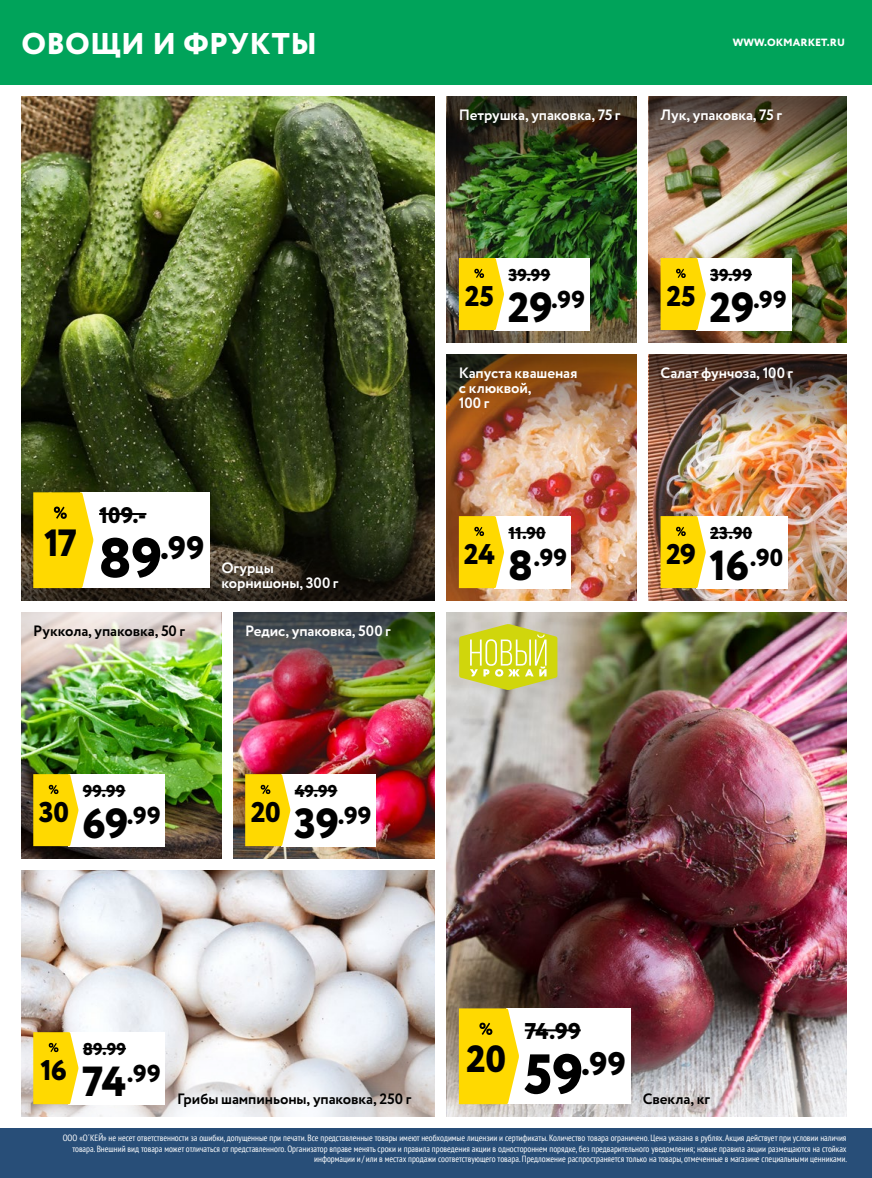
<style>
.page{position:relative;width:872px;height:1178px;background:#fff}
.page>*{position:absolute;margin:0;border:0;box-sizing:border-box;transform-origin:0 0}
.t1{font:800 37.95px "Circe";color:#000}
.t2{font:800 32.55px "Circe";color:#000}
.t3{font:800 32.4px "Circe";color:#000}
.t4{font:800 30px "Circe";letter-spacing:.01em;color:#fff}
.t5{font:800 28.5px "Circe";letter-spacing:-.015em;color:#000}
.t6{font:800 24.45px "Circe";letter-spacing:.01em;color:#000}
.t7{font:800 22.8px "Circe";color:#000}
.t8{font:800 22.5px "Circe";color:#000}
.t9{font:800 17.1px "Circe";letter-spacing:.01em;color:#000}
.t10{font:700 15px/15px "Circe";letter-spacing:-.005em;color:#fff}
.t11{font:700 15px "Circe";letter-spacing:-.005em;color:#000}
.t12{font:800 10.5px "Circe";letter-spacing:.01em;color:#fff}
.t13{font:condensed 9px/10.5px "PT Sans";color:#fff;text-align:right}
.s1{font-size:42px}
.s2{font-size:55.5px}
.s3{font-size:55.8px}
</style>
<div class="page">
<img style="left:21px;top:870px;width:414px;height:150px">
<img style="left:21px;top:96px;width:414px;height:408px">
<img style="left:447px;top:612px;width:399px;height:408px">
<img style="left:447px;top:192px;width:189px;height:150px">
<img style="left:648px;top:192px;width:198px;height:150px">
<img style="left:233px;top:708px;width:202px;height:150px">
<img style="left:21px;top:675px;width:200px;height:183px">
<img style="left:447px;top:450px;width:189px;height:150px">
<img style="left:648px;top:450px;width:198px;height:150px">
<svg style="left:21px;top:504px;width:414px;height:96px;background:#2b2a18"></svg>
<img style="left:447px;top:1020px;width:399px;height:96px">
<img style="left:21px;top:612px;width:200px;height:63px">
<img style="left:447px;top:96px;width:189px;height:96px">
<svg style="left:21px;top:1020px;width:414px;height:96px"></svg>
<img style="left:233px;top:612px;width:202px;height:96px">
<img style="left:648px;top:354px;width:198px;height:96px">
<img style="left:447px;top:354px;width:189px;height:96px">
<img style="left:648px;top:96px;width:198px;height:96px">
<div style="left:0;top:1128px;width:872px;height:50px;background:#284e78"></div>
<div style="left:80px;top:492px;width:129px;height:96px;background:#fff"></div>
<hr style="left:99px;top:513px;width:47px;height:2px;background:#000">
<svg style="left:33px;top:492px;width:60px;height:96px;background:#fad816"></svg>
<div style="left:69px;top:1032px;width:96px;height:72px;background:#fff"></div>
<hr style="left:83px;top:1048px;width:43px;height:1px;background:#000">
<svg style="left:33px;top:1032px;width:45px;height:72px;background:#fbd816"></svg>
<div style="left:69px;top:774px;width:96px;height:72px;background:#fff"></div>
<hr style="left:83px;top:790px;width:42px;height:1px;background:#000">
<svg style="left:33px;top:774px;width:45px;height:72px;background:#fad715"></svg>
<div style="left:506px;top:1008px;width:125px;height:96px;background:#fff"></div>
<hr style="left:525px;top:1029px;width:56px;height:2px;background:#000">
<svg style="left:459px;top:1008px;width:60px;height:96px;background:#fbd917"></svg>
<div style="left:280px;top:774px;width:95px;height:72px;background:#fff"></div>
<hr style="left:295px;top:790px;width:42px;height:1px;background:#000">
<svg style="left:245px;top:774px;width:45px;height:72px;background:#fad815"></svg>
<svg style="left:459px;top:624px;width:98px;height:66px;background:#d4d74d"></svg>
<div style="left:696px;top:258px;width:95px;height:72px;background:#fff"></div>
<hr style="left:710px;top:274px;width:42px;height:1px;background:#000">
<svg style="left:660px;top:258px;width:46px;height:72px;background:#f9d718"></svg>
<div style="left:494px;top:258px;width:95px;height:72px;background:#fff"></div>
<hr style="left:508px;top:274px;width:42px;height:1px;background:#000">
<svg style="left:459px;top:258px;width:45px;height:72px;background:#fbd917"></svg>
<div style="left:696px;top:516px;width:91px;height:72px;background:#fff"></div>
<hr style="left:710px;top:532px;width:42px;height:1px;background:#000">
<svg style="left:660px;top:516px;width:46px;height:72px;background:#f9d719"></svg>
<div style="left:494px;top:516px;width:77px;height:72px;background:#fff"></div>
<hr style="left:508px;top:532px;width:37px;height:1px;background:#000">
<svg style="left:459px;top:516px;width:45px;height:72px;background:#fbd917"></svg>
<div style="left:0;top:0;width:872px;height:84px;background:#00a35a"></div>
<h3 class="t4" style="left:21px;top:23px;width:297px">ОВОЩИ И ФРУКТЫ</h3>
<p class="t12" style="left:733px;top:35px;width:113px">WWW.OKMARKET.RU</p>
<h3 class="t10" style="left:459px;top:108px;width:163px">Петрушка, упаковка, 75 г</h3>
<h3 class="t10" style="left:660px;top:108px;width:123px">Лук, упаковка, 75 г</h3>
<h3 class="t9" style="left:508px;top:264px;width:43px">39.99</h3>
<h3 class="t9" style="left:710px;top:264px;width:43px">39.99</h3>
<h3 class="t5" style="left:465px;top:277px;width:31px">25</h3>
<h3 class="t6" style="left:508px;top:283px;width:79px"><span class="s1">29</span>.99</h3>
<h3 class="t5" style="left:666px;top:277px;width:31px">25</h3>
<h3 class="t6" style="left:709px;top:283px;width:79px"><span class="s1">29</span>.99</h3>
<h3 class="t10" style="left:459px;top:366px;width:120px">Капуста квашеная с клюквой,<br>100 г</h3>
<h3 class="t10" style="left:660px;top:366px;width:134px">Салат фунчоза, 100 г</h3>
<h3 class="t8" style="left:99px;top:500px;width:49px">109.-</h3>
<h1 class="t1" style="left:44px;top:517px;width:35px">17</h1>
<h3 class="t3" style="left:98px;top:526px;width:108px"><span class="s2">89</span>.99</h3>
<h3 class="t10" style="left:221px;top:561px;width:119px">Огурцы корнишоны, 300 г</h3>
<h3 class="t5" style="left:464px;top:535px;width:33px">24</h3>
<h3 class="t9" style="left:508px;top:522px;width:39px">11.90</h3>
<h3 class="t6" style="left:508px;top:541px;width:61px"><span class="s1">8</span>.99</h3>
<h3 class="t5" style="left:666px;top:535px;width:32px">29</h3>
<h3 class="t9" style="left:710px;top:522px;width:44px">23.90</h3>
<h3 class="t6" style="left:709px;top:541px;width:75px"><span class="s1">16</span>.90</h3>
<h3 class="t11" style="left:33px;top:620px;width:153px">Руккола, упаковка, 50 г</h3>
<h3 class="t10" style="left:245px;top:624px;width:147px">Редис, упаковка, 500 г</h3>
<h3 class="t9" style="left:83px;top:780px;width:44px">99.99</h3>
<h3 class="t9" style="left:295px;top:780px;width:44px">49.99</h3>
<h3 class="t5" style="left:39px;top:793px;width:32px">30</h3>
<h3 class="t6" style="left:82px;top:799px;width:80px"><span class="s1">69</span>.99</h3>
<h3 class="t5" style="left:251px;top:793px;width:31px">20</h3>
<h3 class="t6" style="left:294px;top:799px;width:79px"><span class="s1">39</span>.99</h3>
<h3 class="t5" style="left:41px;top:1051px;width:28px">16</h3>
<h3 class="t9" style="left:83px;top:1038px;width:45px">89.99</h3>
<h3 class="t6" style="left:82px;top:1057px;width:80px"><span class="s1">74</span>.99</h3>
<h3 class="t11" style="left:177px;top:1089px;width:236px">Грибы шампиньоны, упаковка, 250 г</h3>
<h1 class="t1" style="left:466px;top:1033px;width:41px">20</h1>
<h3 class="t7" style="left:525px;top:1016px;width:57px">74.99</h3>
<h2 class="t2" style="left:524px;top:1042px;width:104px"><span class="s3">59</span>.99</h2>
<h3 class="t11" style="left:643px;top:1089px;width:69px">Свекла, кг</h3>
<p class="t13" style="left:63px;top:1132px;width:786px">ООО «О´КЕЙ» не несет ответственности за ошибки, допущенные при печати. Все представленные товары имеют необходимые лицензии и сертификаты. Количество товара ограничено. Цена указана в рублях. Акция действует при условии наличия товара. Внешний вид товара может отличаться от представленного. Организатор вправе менять сроки и правила проведения акции в одностороннем порядке, без предварительного уведомления; новые правила акции размещаются на стойках информации и / или в местах продажи соответствующего товара. Предложение распространяется только на товары, отмеченные в магазине специальными ценниками.</p>
</div>
